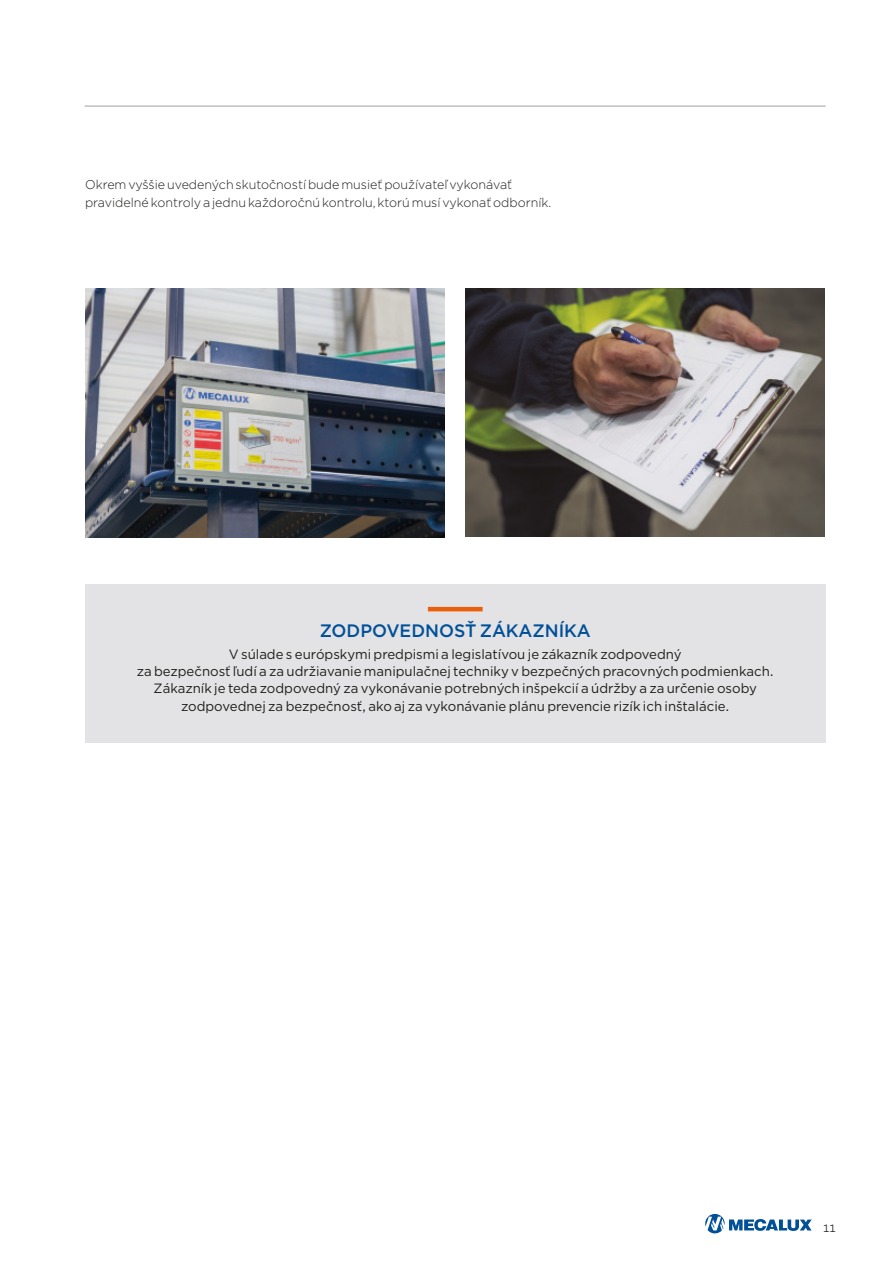
<style>
.page{position:relative;width:893px;height:1263px;background:#fff}
.page>*{position:absolute;margin:0;border:0;box-sizing:border-box;transform-origin:0 0}
.t1{font:500 18px "Gotham";color:#005099}
.t2{font:13.5px/17.2px "Gotham";color:#1d1d1b;text-align:center}
.t3{font:300 12.75px/18px "Gotham";color:#1d1d1b}
.t4{font:10.5px "Gotham";color:#1d1d1b}
</style>
<div class="page">
<hr style="left:85px;top:106px;width:741px;height:1px;background:#9d9d9d">
<svg style="left:705px;top:1214px;width:107px;height:19px"></svg>
<img style="left:85px;top:289px;width:359px;height:248px">
<img style="left:466px;top:288px;width:359px;height:249px">
<div style="left:85px;top:585px;width:740px;height:158px;background:#e3e3e5"></div>
<hr style="left:428px;top:607px;width:55px;height:4px;background:#eb5e0b">
<p class="t3" style="left:85px;top:175px;width:468px">Okrem vyššie uvedených skutočností bude musieť používateľ vykonávať pravidelné kontroly a jednu každoročnú kontrolu, ktorú musí vykonať odborník.</p>
<h1 class="t1" style="left:320px;top:619px;width:272px">ZODPOVEDNOSŤ ZÁKAZNÍKA</h1>
<p class="t2" style="left:137px;top:645px;width:639px">V súlade s európskymi predpismi a legislatívou je zákazník zodpovedný<br>za bezpečnosť ľudí a za udržiavanie manipulačnej techniky v bezpečných pracovných podmienkach.<br>Zákazník je teda zodpovedný za vykonávanie potrebných inšpekcií a údržby a za určenie osoby zodpovednej za bezpečnosť, ako aj za vykonávanie plánu prevencie rizík ich inštalácie.</p>
<p class="t4" style="left:823px;top:1221px;width:14px">11</p>
</div>
